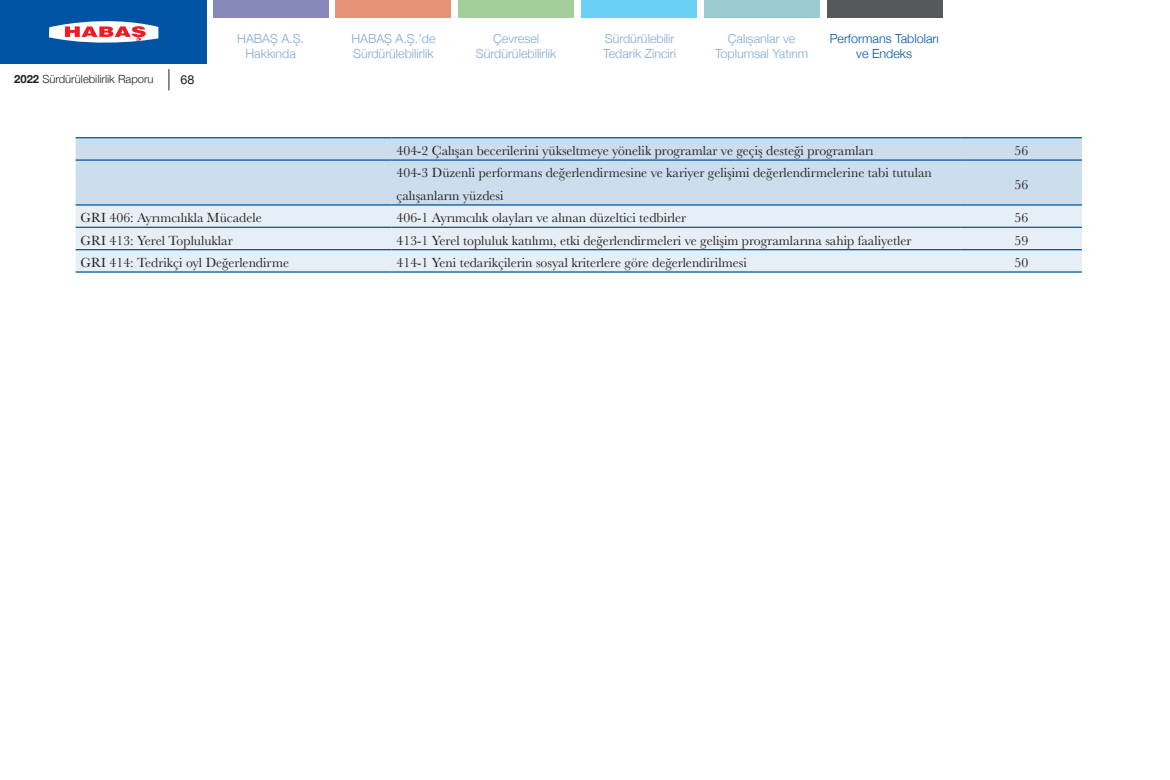
<style>
.page{position:relative;width:1170px;height:780px;background:#fff}
.page>*{position:absolute;margin:0;border:0;box-sizing:border-box;transform-origin:0 0}
.a--metin_--1{font:13.75px/22.5px "Baskerville";color:#231f20}
.t1{font:300 12.5px/15px "Helvetica Neue";color:#80aad1;text-align:center}
.t2{font:300 12.5px/15px "Helvetica Neue";color:#0054a3;text-align:center}
.t3{font:12.5px "Helvetica Neue";color:#231f20}
.t4{font:300 11.25px "Helvetica Neue";color:#231f20}
.s1{font-weight:700}
</style>
<div class="page">
<svg style="left:169px;top:69px;width:1px;height:21px"></svg>
<div style="left:0;top:0;width:206px;height:64px;background:#0054a3"></div>
<svg style="left:49px;top:21px;width:109px;height:22px;background:#cbabbb"></svg>
<div style="left:213px;top:0;width:115px;height:18px;background:#8688ba"></div>
<div style="left:335px;top:0;width:116px;height:18px;background:#e59279"></div>
<div style="left:458px;top:0;width:116px;height:18px;background:#a3cf9a"></div>
<div style="left:704px;top:0;width:115px;height:18px;background:#99cbd1"></div>
<div style="left:581px;top:0;width:115px;height:18px;background:#6bcff6"></div>
<div style="left:826px;top:0;width:116px;height:18px;background:#57585a"></div>
<div style="left:76px;top:138px;width:1005px;height:66px;background:#ccdded"></div>
<div style="left:76px;top:205px;width:1005px;height:66px;background:#e6eef6"></div>
<hr style="left:76px;top:137px;width:315px;height:1px;background:#0054a3">
<hr style="left:76px;top:159px;width:315px;height:2px;background:#0054a3">
<hr style="left:391px;top:137px;width:569px;height:1px;background:#0054a3">
<hr style="left:960px;top:137px;width:121px;height:1px;background:#0054a3">
<hr style="left:391px;top:159px;width:569px;height:2px;background:#0054a3">
<hr style="left:960px;top:159px;width:121px;height:2px;background:#0054a3">
<hr style="left:76px;top:204px;width:315px;height:1px;background:#0054a3">
<hr style="left:76px;top:227px;width:315px;height:1px;background:#0054a3">
<hr style="left:76px;top:249px;width:315px;height:1px;background:#0054a3">
<hr style="left:391px;top:204px;width:569px;height:1px;background:#0054a3">
<hr style="left:960px;top:204px;width:121px;height:1px;background:#0054a3">
<hr style="left:391px;top:227px;width:569px;height:1px;background:#0054a3">
<hr style="left:960px;top:227px;width:121px;height:1px;background:#0054a3">
<hr style="left:391px;top:249px;width:569px;height:1px;background:#0054a3">
<hr style="left:960px;top:249px;width:121px;height:1px;background:#0054a3">
<hr style="left:76px;top:271px;width:315px;height:1px;background:#0054a3">
<hr style="left:391px;top:271px;width:569px;height:1px;background:#0054a3">
<hr style="left:960px;top:271px;width:121px;height:1px;background:#0054a3">
<p class="t4" style="left:14px;top:70px;width:141px"><span class="s1">2022</span> Sürdürülebilirlik Raporu</p>
<p class="t3" style="left:180px;top:70px;width:15px">68</p>
<p class="t1" style="left:237px;top:30px;width:68px">HABAŞ A.Ş.<br>Hakkında</p>
<p class="t1" style="left:351px;top:30px;width:86px;text-align:left">HABAŞ A.Ş.’de<br>Sürdürülebilirlik</p>
<p class="t1" style="left:476px;top:30px;width:82px">Çevresel<br>Sürdürülebilirlik</p>
<p class="t1" style="left:603px;top:30px;width:74px;text-align:left">Sürdürülebilir<br>Tedarik Zinciri</p>
<p class="t1" style="left:715px;top:30px;width:95px">Çalışanlar ve<br>Toplumsal Yatırım</p>
<p class="t2" style="left:829px;top:30px;width:111px">Performans Tabloları ve Endeks</p>
<p class="a--metin_--1" style="left:396px;top:139px;width:478px">404-2 Çalışan becerilerini yükseltmeye yönelik programlar ve geçiş desteği programları</p>
<p class="a--metin_--1" style="left:1014px;top:139px;width:15px">56</p>
<p class="a--metin_--1" style="left:396px;top:162px;width:536px">404-3 Düzenli performans değerlendirmesine ve kariyer gelişimi değerlendirmelerine tabi tutulan çalışanların yüzdesi</p>
<p class="a--metin_--1" style="left:1014px;top:173px;width:15px">56</p>
<p class="a--metin_--1" style="left:81px;top:207px;width:183px">GRI 406: Ayrımcılıkla Mücadele</p>
<p class="a--metin_--1" style="left:396px;top:207px;width:291px">406-1 Ayrımcılık olayları ve alınan düzeltici tedbirler</p>
<p class="a--metin_--1" style="left:1014px;top:207px;width:15px">56</p>
<p class="a--metin_--1" style="left:81px;top:229px;width:153px">GRI 413: Yerel Topluluklar</p>
<p class="a--metin_--1" style="left:396px;top:229px;width:516px">413-1 Yerel topluluk katılımı, etki değerlendirmeleri ve gelişim programlarına sahip faaliyetler</p>
<p class="a--metin_--1" style="left:1014px;top:229px;width:15px">59</p>
<p class="a--metin_--1" style="left:81px;top:251px;width:210px">GRI 414: Tedrikçi oyl Değerlendirme</p>
<p class="a--metin_--1" style="left:396px;top:251px;width:351px">414-1 Yeni tedarikçilerin sosyal kriterlere göre değerlendirilmesi</p>
<p class="a--metin_--1" style="left:1014px;top:251px;width:15px">50</p>
</div>
